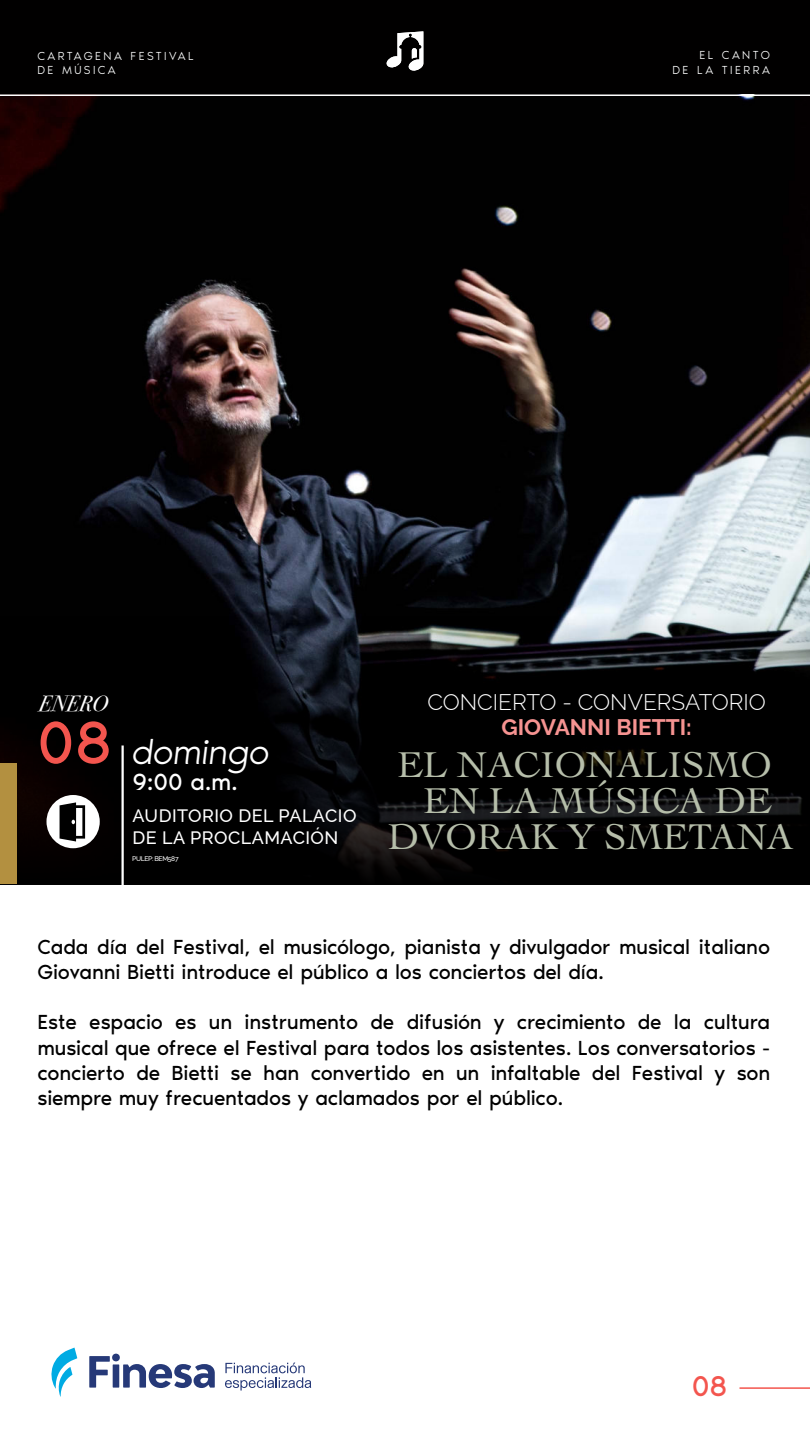
<style>
.page{position:relative;width:810px;height:1440px;background:#fff}
.page>*{position:absolute;margin:0;border:0;box-sizing:border-box;transform-origin:0 0}
.t1{font:61.72px "Noir Pro";color:#f3554e}
.t2{font:37.58px/36.2px "Cochin";color:#b6beaa;text-align:center}
.t3{font:italic 300 35.62px "Noir Pro";letter-spacing:-.01em;color:#fff}
.t4{font:29.47px "Noir Pro";color:#f3554e}
.t5{font:24.15px "Noir Pro";color:#fff}
.t6{font:300 22.58px "Raleway";color:#fff}
.t7{font:700 22.58px "Raleway";color:#f69391}
.t8{font:italic 22.12px "Bodoni Svty Two ITCTT";color:#fff}
.t9{font:21px/25.2px "Noir Pro";letter-spacing:-.01em;color:#000}
.t10{font:500 18px/21.6px "Raleway";letter-spacing:.025em;color:#fff}
.t11{font:300 12px/14.4px "Noir Pro";letter-spacing:.2em;color:#fff}
.t12{font:500 6.75px "Raleway";letter-spacing:-.05em;color:#fff}
</style>
<div class="page">
<div style="left:0;top:0;width:810px;height:97px;background:#010000"></div>
<img style="left:0;top:96px;width:810px;height:518px">
<hr style="left:0;top:94px;width:810px;height:2px;background:#fff">
<svg style="left:386px;top:31px;width:37px;height:40px"></svg>
<hr style="left:739px;top:1387px;width:71px;height:2px;background:#f3554e">
<svg style="left:0;top:614px;width:810px;height:270px;background:#0b0c0d"></svg>
<div style="left:46px;top:795px;width:54px;height:53px;background:#fff;border-radius:50%"></div>
<svg style="left:60px;top:802px;width:25px;height:39px"></svg>
<div style="left:0;top:764px;width:17px;height:120px;background:#b39040"></div>
<hr style="left:122px;top:746px;width:2px;height:150px;background:#fff">
<svg style="left:225px;top:1363px;width:86px;height:28px"></svg>
<svg style="left:123px;top:1364px;width:92px;height:24px"></svg>
<div style="left:113px;top:1364px;width:6px;height:24px;background:#263978"></div>
<div style="left:112px;top:1354px;width:8px;height:7px;background:#263978;border-radius:50%"></div>
<svg style="left:89px;top:1356px;width:21px;height:32px"></svg>
<svg style="left:51px;top:1348px;width:26px;height:49px"></svg>
<p class="t11" style="left:37px;top:49px;width:158px">CARTAGENA FESTIVAL<br>DE MÚSICA</p>
<p class="t11" style="left:672px;top:49px;width:99px;text-align:right">EL CANTO<br>DE LA TIERRA</p>
<p class="t8" style="left:38px;top:691px;width:71px">ENERO</p>
<h1 class="t1" style="left:37px;top:710px;width:77px">08</h1>
<h3 class="t3" style="left:133px;top:732px;width:139px">domingo</h3>
<p class="t10" style="left:133px;top:807px;width:225px">AUDITORIO DEL PALACIO<br>DE LA PROCLAMACIÓN</p>
<p class="t12" style="left:132px;top:856px;width:48px">PULEP: BEM587</p>
<p class="t5" style="left:133px;top:769px;width:107px">9:00 a.m.</p>
<p class="t6" style="left:427px;top:694px;width:340px">CONCIERTO - CONVERSATORIO</p>
<p class="t7" style="left:501px;top:714px;width:192px">GIOVANNI BIETTI:</p>
<h2 class="t2" style="left:388px;top:750px;width:407px">EL NACIONALISMO<br>EN LA MÚSICA DE<br>DVORAK Y SMETANA</h2>
<p class="t9" style="left:37px;top:935px;width:734px">Cada día del Festival, el musicólogo, pianista y divulgador musical italiano<br>Giovanni Bietti introduce el público a los conciertos del día.</p>
<p class="t9" style="left:37px;top:1010px;width:734px;text-align:justify">Este espacio es un instrumento de difusión y crecimiento de la cultura musical que ofrece el Festival para todos los asistentes. Los conversatorios - concierto de Bietti se han convertido en un infaltable del Festival y son siempre muy frecuentados y aclamados por el público.</p>
<h3 class="t4" style="left:692px;top:1370px;width:37px">08</h3>
</div>
